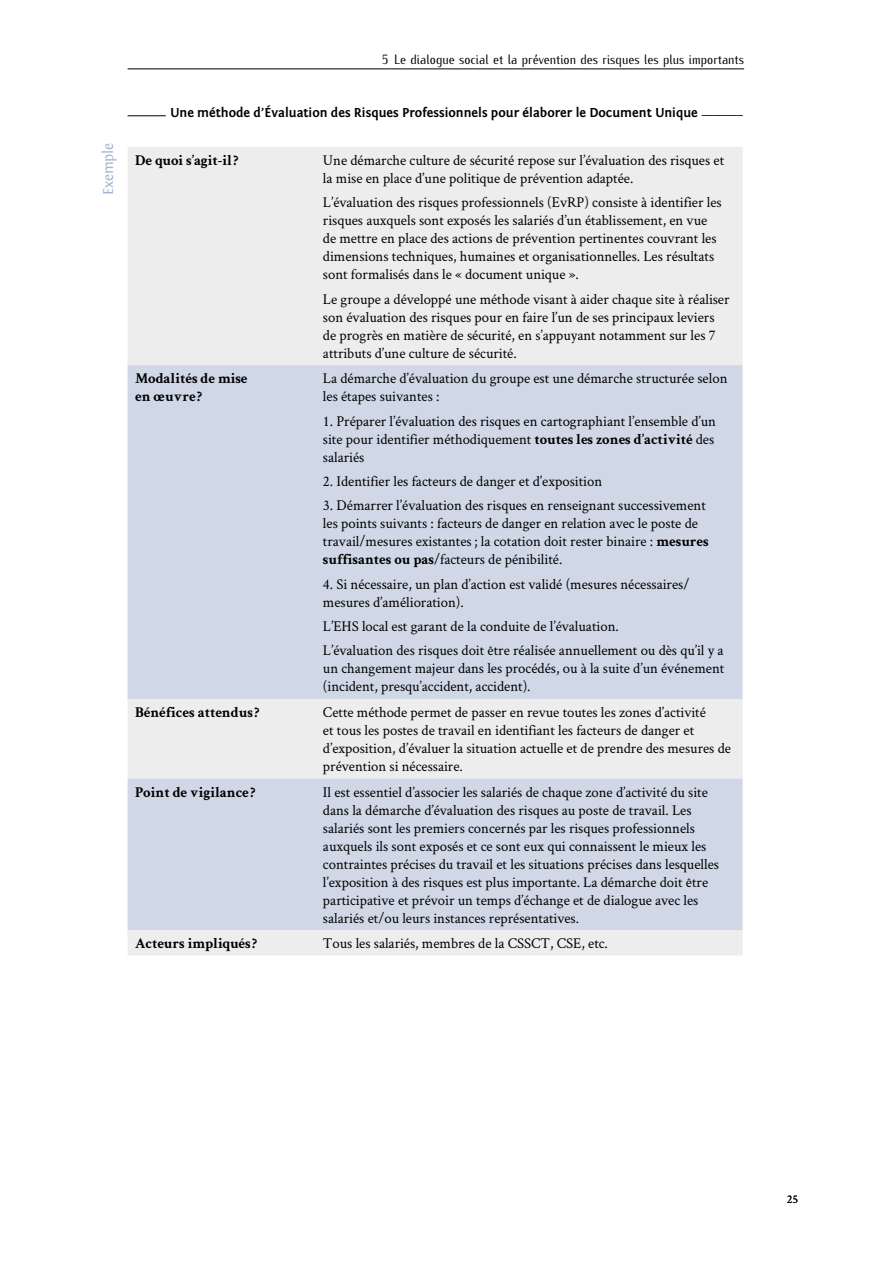
<style>
.page{position:relative;width:893px;height:1263px;background:#fff}
.page>*{position:absolute;margin:0;border:0;box-sizing:border-box;transform-origin:0 0}
.Texte_courant_201{font:15px/18px "Crimson Text";color:#000}
.Texte_courant_201-2{font:700 15px/18px "Crimson Text";color:#000}
.ENCADRÉ_Titre_vert{font:15px "Fontin";letter-spacing:-.005em;color:#a1b5cf}
.ENCADRÉ_Titre_File{font:700 13.5px "Fontin Sans";color:#000}
.t1{font:13.5px "Kurier Cond";color:#000}
.t2{font:12px "Crimson Text";color:#000}
.s1{font-weight:700}
</style>
<div class="page">
<hr style="left:128px;top:69px;width:616px;height:1px;background:#000">
<hr style="left:128px;top:115px;width:38px;height:1px;background:#000">
<div style="left:128px;top:147px;width:615px;height:808px;background:#ededed"></div>
<svg style="left:128px;top:365px;width:615px;height:565px;background:#d4dae7"></svg>
<p class="ENCADRÉ_Titre_vert" style="left:100px;top:195px;width:54px;rotate:-90deg">Exemple</p>
<p class="t1" style="left:382px;top:49px;width:364px">5 Le dialogue social et la prévention des risques les plus importants</p>
<p class="ENCADRÉ_Titre_File" style="left:170px;top:105px;width:574px">Une méthode d’Évaluation des Risques Professionnels pour élaborer le Document Unique <sup>_______</sup></p>
<p class="Texte_courant_201-2" style="left:135px;top:151px;width:105px">De quoi s’agit-il ?</p>
<p class="Texte_courant_201" style="left:323px;top:151px;width:403px">Une démarche culture de sécurité repose sur l’évaluation des risques et la mise en place d’une politique de prévention adaptée.</p>
<p class="Texte_courant_201" style="left:323px;top:193px;width:400px">L’évaluation des risques professionnels (EvRP) consiste à identifier les risques auxquels sont exposés les salariés d’un établissement, en vue de mettre en place des actions de prévention pertinentes couvrant les dimensions techniques, humaines et organisationnelles. Les résultats sont formalisés dans le « document unique ».</p>
<p class="Texte_courant_201" style="left:323px;top:289px;width:408px">Le groupe a développé une méthode visant à aider chaque site à réaliser son évaluation des risques pour en faire l’un de ses principaux leviers de progrès en matière de sécurité, en s’appuyant notamment sur les 7 attributs d’une culture de sécurité.</p>
<p class="Texte_courant_201-2" style="left:135px;top:369px;width:114px">Modalités de mise en œuvre ?</p>
<p class="Texte_courant_201" style="left:323px;top:369px;width:406px">La démarche d’évaluation du groupe est une démarche structurée selon les étapes suivantes :</p>
<p class="Texte_courant_201" style="left:323px;top:411px;width:394px;text-align:justify">1. Préparer l’évaluation des risques en cartographiant l’ensemble d’un site pour identifier méthodiquement <span class="s1">toutes les zones d’activité</span> des salariés</p>
<p class="Texte_courant_201" style="left:323px;top:472px;width:281px">2. Identifier les facteurs de danger et d’exposition</p>
<p class="Texte_courant_201" style="left:323px;top:496px;width:387px">3. Démarrer l’évaluation des risques en renseignant successivement les points suivants : facteurs de danger en relation avec le poste de travail/mesures existantes ; la cotation doit rester binaire : <span class="s1">mesures suffisantes ou pas</span>/facteurs de pénibilité.</p>
<p class="Texte_courant_201" style="left:323px;top:574px;width:368px">4. Si nécessaire, un plan d’action est validé (mesures nécessaires/ mesures d’amélioration).</p>
<p class="Texte_courant_201" style="left:323px;top:617px;width:297px">L’EHS local est garant de la conduite de l’évaluation.</p>
<p class="Texte_courant_201" style="left:323px;top:641px;width:403px;text-align:justify">L’évaluation des risques doit être réalisée annuellement ou dès qu’il y a un changement majeur dans les procédés, ou à la suite d’un événement (incident, presqu’accident, accident).</p>
<p class="Texte_courant_201-2" style="left:135px;top:703px;width:126px">Bénéfices attendus ?</p>
<p class="Texte_courant_201" style="left:323px;top:703px;width:409px">Cette méthode permet de passer en revue toutes les zones d’activité<br>et tous les postes de travail en identifiant les facteurs de danger et d’exposition, d’évaluer la situation actuelle et de prendre des mesures de prévention si nécessaire.</p>
<p class="Texte_courant_201-2" style="left:135px;top:782px;width:122px">Point de vigilance ?</p>
<p class="Texte_courant_201" style="left:323px;top:782px;width:398px">Il est essentiel d’associer les salariés de chaque zone d’activité du site dans la démarche d’évaluation des risques au poste de travail. Les salariés sont les premiers concernés par les risques professionnels auxquels ils sont exposés et ce sont eux qui connaissent le mieux les contraintes précises du travail et les situations précises dans lesquelles l’exposition à des risques est plus importante. La démarche doit être participative et prévoir un temps d’échange et de dialogue avec les salariés et/ou leurs instances représentatives.</p>
<p class="Texte_courant_201-2" style="left:135px;top:934px;width:124px">Acteurs impliqués ?</p>
<p class="Texte_courant_201" style="left:323px;top:934px;width:287px">Tous les salariés, membres de la CSSCT, CSE, etc.</p>
<p class="t2" style="left:787px;top:1191px;width:13px">25</p>
</div>
